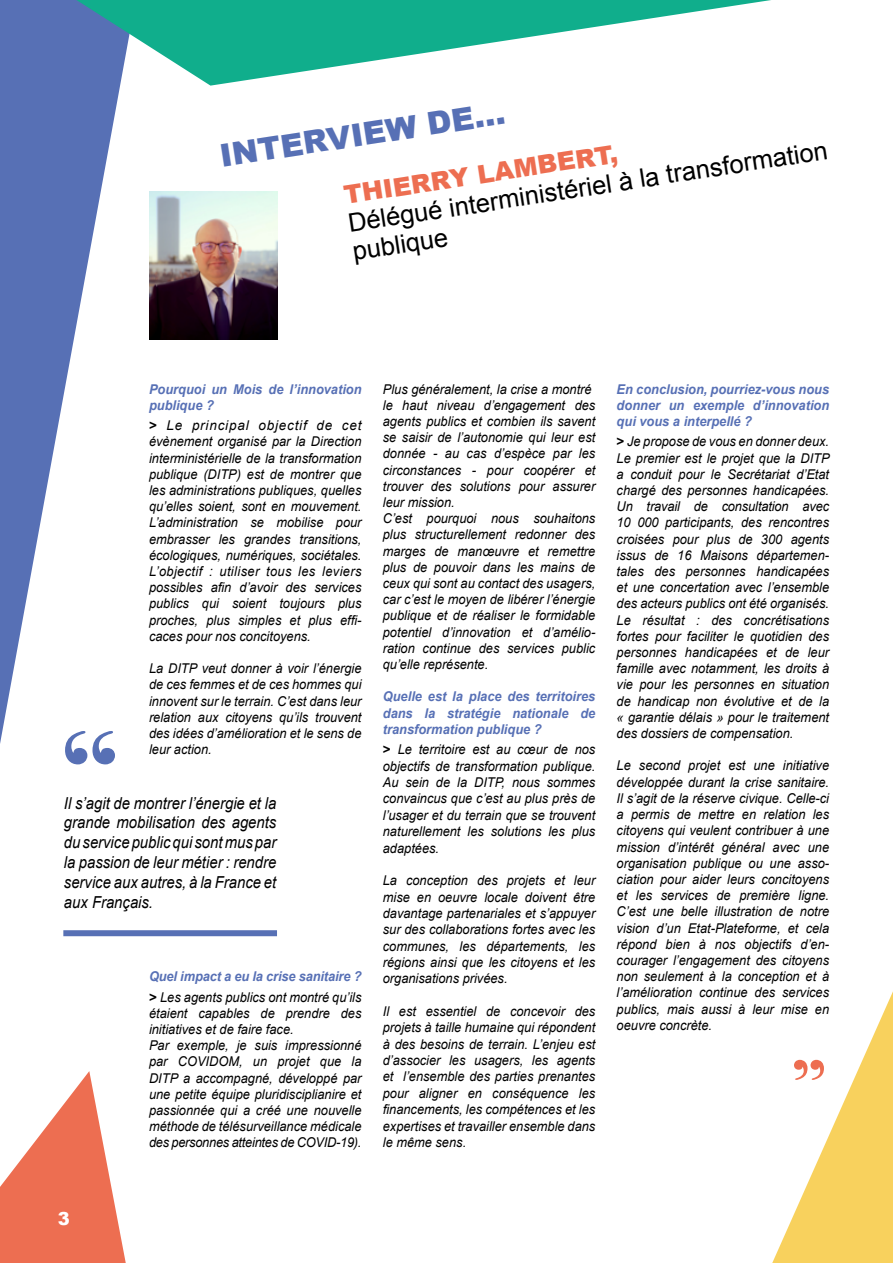
<style>
.page{position:relative;width:893px;height:1263px;background:#fff}
.page>*{position:absolute;margin:0;border:0;box-sizing:border-box;transform-origin:0 0}
.t1{font:150px "Bodoni Svty Two SCITCTT";color:#5770b5}
.t2{font:90px "Bodoni Svty Two SCITCTT";color:#ed6e51}
.t3{font:900 31.5px "Arial";color:#5770b5}
.t4{font:25.5px/27.6px "Arial";color:#000}
.t5{font:900 25.5px "Arial";color:#ed6e51}
.t6{font:900 18px "Arial";color:#fff}
.t7{font:italic 16.5px/19.8px "Arial";color:#000;text-align:justify;scale:.9 1}
.t8{font:italic 13.5px/16.2px "Arial";color:#000;text-align:justify;scale:.95 1}
.t9{font:italic 13.5px/16.2px "Arial";color:#000;text-align:justify}
.t10{font:italic 700 13.5px/16.2px "Arial";color:#5770b5;text-align:justify;scale:.95 1}
.s1{font-weight:700;font-style:normal}
.s2{font-weight:700;color:#5770b5}
</style>
<div class="page">
<svg style="left:0;top:0;width:120px;height:744px;fill:#5770b5"></svg>
<svg style="left:42px;top:0;width:729px;height:86px"></svg>
<svg style="left:772px;top:991px;width:121px;height:272px"></svg>
<svg style="left:0;top:1071px;width:126px;height:192px"></svg>
<div style="left:63px;top:930px;width:214px;height:6px;background:#5770b5"></div>
<img style="left:149px;top:191px;width:128px;height:149px">
<h3 class="t3" style="left:217px;top:134px;width:290px;rotate:-9deg">INTERVIEW DE…</h3>
<h3 class="t5" style="left:341px;top:177px;width:278px;rotate:-9deg">THIERRY LAMBERT,</h3>
<h3 class="t4" style="left:346px;top:211px;width:486px;rotate:-9deg">Délégué interministériel à la transformation publique</h3>
<p class="t10" style="left:149px;top:381px;width:225px">Pourquoi un Mois de l’innovation publique ?</p>
<p class="t9" style="left:149px;top:418px;width:214px"><span class="s1">&gt;</span> Le principal objectif de cet évènement organisé par la Direction interministérielle de la transformation publique (DITP) est de montrer que les administrations publiques, quelles qu’elles soient, sont en mouvement.<br>L’administration se mobilise pour embrasser les grandes transitions, écologiques, numériques, sociétales.<br>L’objectif : utiliser tous les leviers possibles afin d’avoir des services publics qui soient toujours plus proches, plus simples et plus effi&shy;caces pour nos concitoyens.</p>
<p class="t8" style="left:149px;top:661px;width:225px">La DITP veut donner à voir l’énergie de ces femmes et de ces hommes qui innovent sur le terrain. C’est dans leur relation aux citoyens qu’ils trouvent des idées d’amélioration et le sens de leur action.</p>
<h1 class="t1" style="left:56px;top:697px;width:68px">“</h1>
<p class="t7" style="left:64px;top:793px;width:237px">Il s’agit de montrer l’énergie et la grande mobilisation des agents du service public qui sont mus par la passion de leur métier : rendre service aux autres, à la France et aux Français.</p>
<p class="t8" style="left:149px;top:966px;width:225px;line-height:20.4px"><span class="s2">Quel impact a eu la crise sanitaire ? </span><span class="s1">&gt;</span> Les agents publics ont montré qu’ils</p>
<p class="t8" style="left:149px;top:1005px;width:225px;text-align:left">étaient capables de prendre des initiatives et de faire face.<br>Par exemple, je suis impressionné par COVIDOM, un projet que la DITP a accompagné, développé par une petite équipe pluridisciplianire et passionnée qui a créé une nouvelle méthode de télésurveillance médicale des personnes atteintes de COVID-19).</p>
<p class="t8" style="left:383px;top:381px;width:225px;text-align:left">Plus généralement, la crise a montré le haut niveau d’engagement des agents publics et combien ils savent se saisir de l’autonomie qui leur est donnée - au cas d’espèce par les circonstances - pour coopérer et trouver des solutions pour assurer leur mission.<br>C’est pourquoi nous souhaitons plus structurellement redonner des marges de manœuvre et remettre plus de pouvoir dans les mains de ceux qui sont au contact des usagers, car c’est le moyen de libérer l’énergie publique et de réaliser le formidable potentiel d’innovation et d’amélio&shy;ration continue des services public qu’elle représente.</p>
<p class="t10" style="left:383px;top:689px;width:225px">Quelle est la place des territoires dans la stratégie nationale de transformation publique ?</p>
<p class="t8" style="left:383px;top:742px;width:225px"><span class="s1">&gt;</span> Le territoire est au cœur de nos objectifs de transformation publique.<br>Au sein de la DITP, nous sommes convaincus que c’est au plus près de l’usager et du terrain que se trouvent naturellement les solutions les plus adaptées.</p>
<p class="t8" style="left:383px;top:872px;width:225px">La conception des projets et leur mise en oeuvre locale doivent être davantage partenariales et s’appuyer sur des collaborations fortes avec les communes, les départements, les régions ainsi que les citoyens et les organisations privées.</p>
<p class="t8" style="left:383px;top:1003px;width:225px">Il est essentiel de concevoir des projets à taille humaine qui répondent à des besoins de terrain. L’enjeu est d’associer les usagers, les agents et l’ensemble des parties prenantes pour aligner en conséquence les financements, les compétences et les expertises et travailler ensemble dans le même sens.</p>
<p class="t10" style="left:617px;top:381px;width:225px">En conclusion, pourriez-vous nous donner un exemple d’innovation qui vous a interpellé ?</p>
<p class="t8" style="left:617px;top:434px;width:226px"><span class="s1">&gt;</span> Je propose de vous en donner deux.<br>Le premier est le projet que la DITP a conduit pour le Secrétariat d’Etat chargé des personnes handicapées.<br>Un travail de consultation avec 10 000 participants, des rencontres croisées pour plus de 300 agents issus de 16 Maisons départemen&shy;tales des personnes handicapées et une concertation avec l’ensemble des acteurs publics ont été organisés.<br>Le résultat : des concrétisations fortes pour faciliter le quotidien des personnes handicapées et de leur famille avec notamment, les droits à vie pour les personnes en situation de handicap non évolutive et de la « garantie délais » pour le traitement des dossiers de compensation.</p>
<p class="t8" style="left:617px;top:758px;width:225px">Le second projet est une initiative développée durant la crise sanitaire.<br>Il s’agit de la réserve civique. Celle-ci a permis de mettre en relation les citoyens qui veulent contribuer à une mission d’intérêt général avec une organisation publique ou une asso&shy;ciation pour aider leurs concitoyens et les services de première ligne.<br>C’est une belle illustration de notre vision d’un Etat-Plateforme, et cela répond bien à nos objectifs d’en&shy;courager l’engagement des citoyens non seulement à la conception et à l’amélioration continue des services publics, mais aussi à leur mise en oeuvre concrète.</p>
<h2 class="t2" style="left:829px;top:1100px;width:42px;rotate:-180deg">“</h2>
<h3 class="t6" style="left:58px;top:1206px;width:14px">3</h3>
</div>
